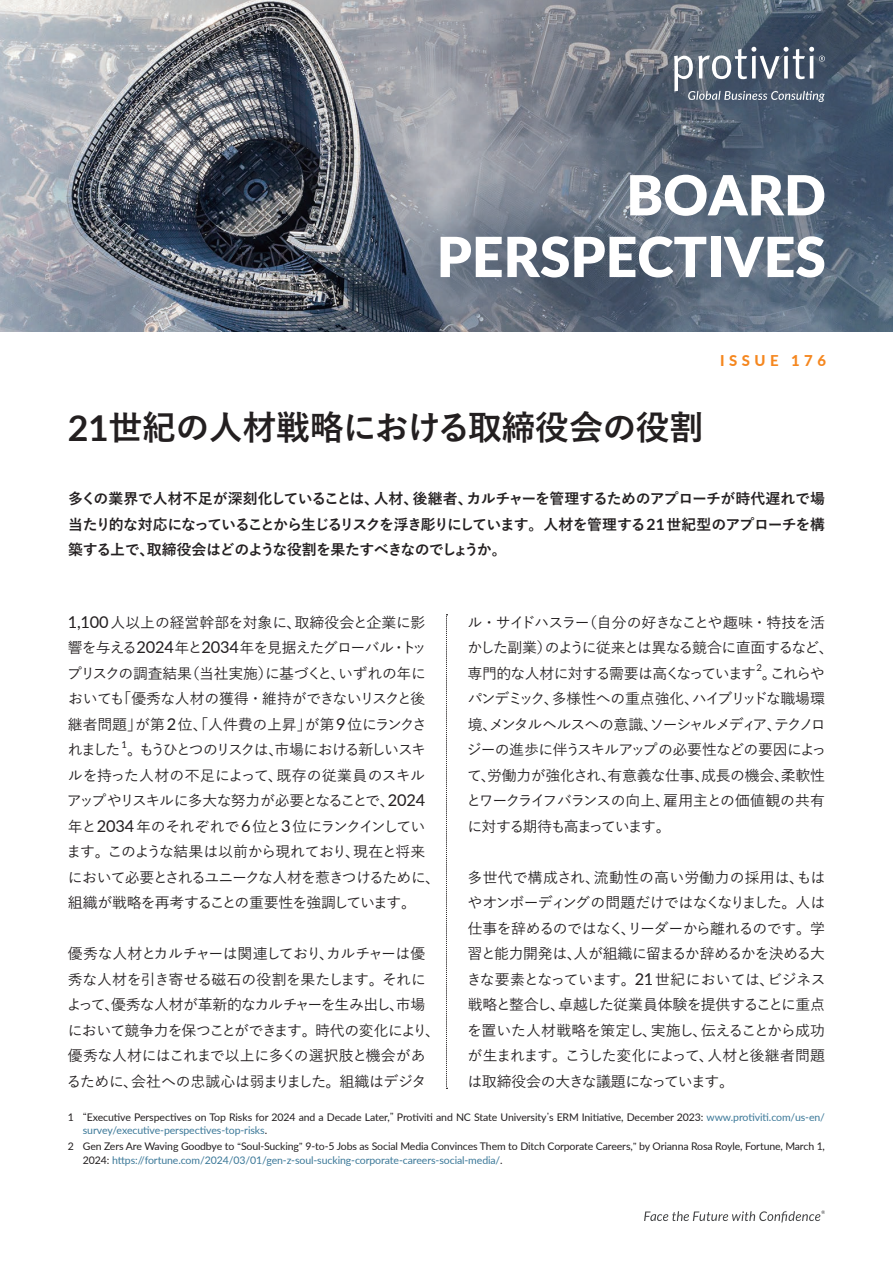
<style>
.page{position:relative;width:893px;height:1263px;background:#fff}
.page>*{position:absolute;margin:0;border:0;box-sizing:border-box;transform-origin:0 0}
.t1{font:900 55.35px/61.7px "Lato";color:#fff;text-align:right}
.t2{font:700 34.05px "Yu Go";letter-spacing:-.02em;color:#231f20}
.t3{font:500 14.85px/25.5px "Yu Go";letter-spacing:-.05em;color:#231f20}
.t4{font:700 14.85px/25.5px "Yu Go";letter-spacing:-.04em;color:#231f20;text-align:justify}
.t5{font:500 14.85px/25.5px "Yu Go";letter-spacing:-.07em;color:#231f20}
.t6{font:800 14.85px "Lato";letter-spacing:.3em;color:#f5871f}
.t7{font:10.5px/13.8px "Lato";letter-spacing:-.01em;color:#231f20}
.t8{font:9.6px "Lato";color:#231f20}
.s1{font-family:"Lato";font-size:35.7px}
.s2{font-family:"Lato";font-size:15.6px}
.s3{font-family:"Lato";font-weight:400;font-size:16.35px}
.s4{font-family:"Yu Go";font-weight:500;font-size:9.6px}
.s5{color:#3b7898}
</style>
<div class="page">
<img style="left:0;top:0;width:893px;height:332px">
<svg style="left:644px;top:1210px;width:181px;height:12px"></svg>
<svg style="left:674px;top:47px;width:151px;height:55px;background:#6c7887"></svg>
<svg style="left:446px;top:614px;width:1px;height:475px"></svg>
<h1 class="t1" style="left:437px;top:162px;width:391px">BOARD<br>PERSPECTIVES</h1>
<h2 class="t2" style="left:68px;top:409px;width:637px"><span class="s1">21</span>世紀の人材戦略における取締役会の役割</h2>
<p class="t6" style="left:720px;top:349px;width:107px">ISSUE 176</p>
<p class="t4" style="left:68px;top:486px;width:758px">多くの業界で人材不足が深刻化していることは、人材、後継者、カルチャーを管理するためのアプローチが時代遅れで場当たり的な対応になっていることから生じるリスクを浮き彫りにしています。人材を管理する<span class="s2">21</span> 世紀型のアプローチを構築する上で、取締役会はどのような役割を果たすべきなのでしょうか。</p>
<p class="t3" style="left:67px;top:607px;width:361px"><span class="s3">1,100</span>人以上の経営幹部を対象に、取締役会と企業に影響を与える<span class="s3">2024</span>年と<span class="s3">2034</span>年を見据えたグローバル・トップリスクの調査結果（当社実施）に基づくと、いずれの年においても「優秀な人材の獲得・維持ができないリスクと後継者問題」が第<span class="s3">2</span>位、「人件費の上昇」が第<span class="s3">9</span>位にランクされました。もうひとつのリスクは、市場における新しいスキ</p>
<p class="t8" style="left:122px;top:738px;width:7px">1</p>
<p class="t3" style="left:67px;top:761px;width:375px">ルを持った人材の不足によって、既存の従業員のスキルアップやリスキルに多大な努力が必要となることで、<span class="s3">2024</span>年と<span class="s3">2034</span>年のそれぞれで<span class="s3">6</span>位と<span class="s3">3</span>位にランクインしています。このような結果は以前から現れており、現在と将来において必要とされるユニークな人材を惹きつけるために、組織が戦略を再考することの重要性を強調しています。</p>
<p class="t3" style="left:67px;top:939px;width:375px">優秀な人材とカルチャーは関連しており、カルチャーは優秀な人材を引き寄せる磁石の役割を果たします。それによって、優秀な人材が革新的なカルチャーを生み出し、市場において競争力を保つことができます。時代の変化により、優秀な人材にはこれまで以上に多くの選択肢と機会があるために、会社への忠誠心は弱まりました。組織はデジタ</p>
<p class="t5" style="left:467px;top:607px;width:368px">ル・サイドハスラー（自分の好きなことや趣味・特技を活かした副業）のように従来とは異なる競合に直面するなど、専門的な人材に対する需要は高くなっています。これらや</p>
<p class="t8" style="left:756px;top:661px;width:7px">2</p>
<p class="t3" style="left:466px;top:684px;width:362px;text-align:justify">パンデミック、多様性への重点強化、ハイブリッドな職場環境、メンタルヘルスへの意識、ソーシャルメディア、テクノロジーの進歩に伴うスキルアップの必要性などの要因によって、労働力が強化され、有意義な仕事、成長の機会、柔軟性とワークライフバランスの向上、雇用主との価値観の共有に対する期待も高まっています。</p>
<p class="t3" style="left:467px;top:863px;width:360px;text-align:justify">多世代で構成され、流動性の高い労働力の採用は、もはやオンボーディングの問題だけではなくなりました。人は仕事を辞めるのではなく、リーダーから離れるのです。学習と能力開発は、人が組織に留まるか辞めるかを決める大きな要素となっています。<span class="s3">21</span>世紀においては、ビジネス戦略と整合し、卓越した従業員体験を提供することに重点を置いた人材戦略を策定し、実施し、伝えることから成功が生まれます。こうした変化によって、人材と後継者問題は取締役会の大きな議題になっています。</p>
<p class="t7" style="left:83px;top:1109px;width:744px;text-indent:-15px">1 <span class="s4">“</span>Executive Perspectives on Top Risks for 2024 and a Decade Later,<span class="s4">”</span> Protiviti and NC State University<span class="s4">ʼ</span>s ERM Initiative, December 2023: <span class="s5">www.protiviti.com/us-en/ survey/executive-perspectives-top-risks</span>.</p>
<p class="t7" style="left:83px;top:1139px;width:744px;text-indent:-15px">2 Gen Zers Are Waving Goodbye to <span class="s4">“</span>Soul-Sucking<span class="s4">”</span> 9-to-5 Jobs as Social Media Convinces Them to Ditch Corporate Careers,<span class="s4">”</span> by Orianna Rosa Royle, Fortune, March 1,<br>2024: <span class="s5">https://fortune.com/2024/03/01/gen-z-soul-sucking-corporate-careers-social-media/</span>.</p>
</div>
